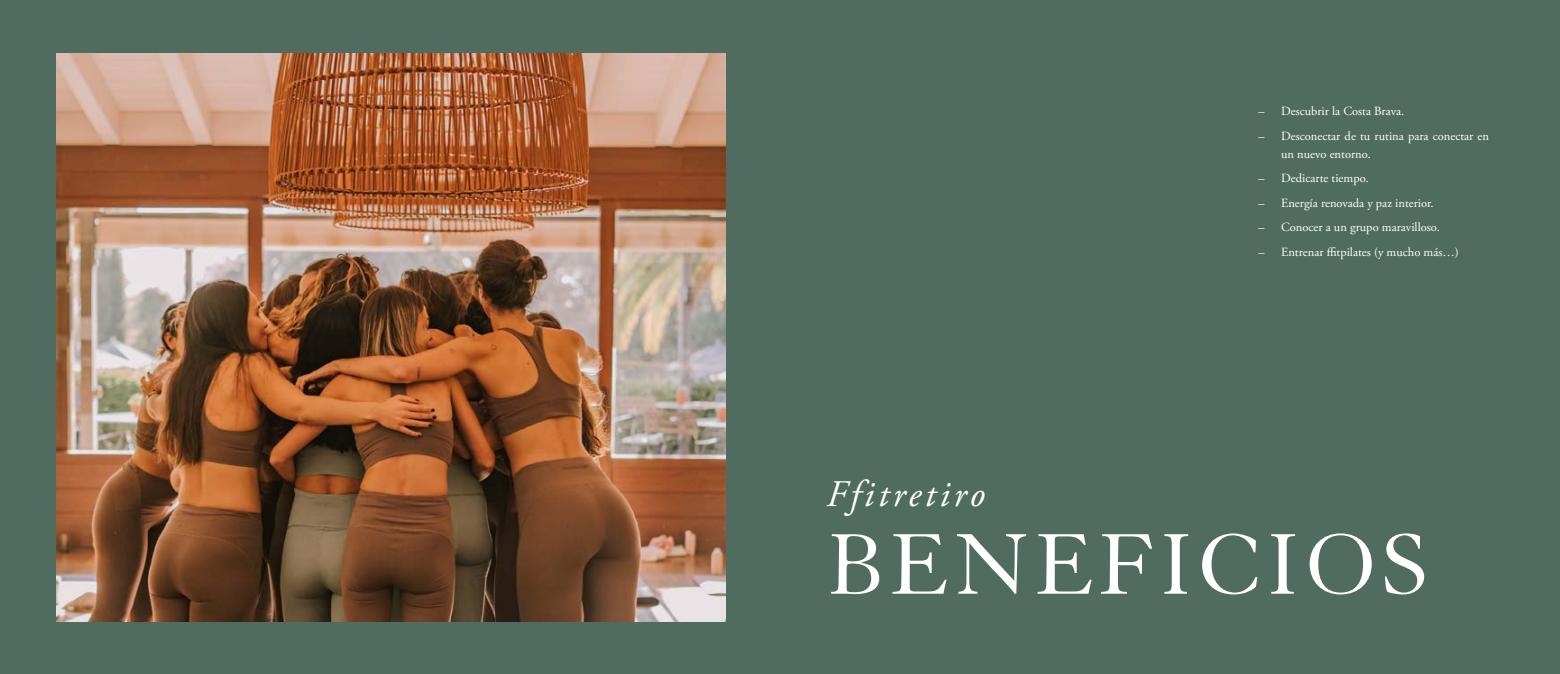
<style>
.page{position:relative;width:1560px;height:674px;background:#fff}
.page>*{position:absolute;margin:0;border:0;box-sizing:border-box;transform-origin:0 0}
.t1{font:93.75px "Granjon";letter-spacing:.06em;color:#fff}
.t2{font:italic 37.5px "Adobe Garamond Pro";letter-spacing:.1em;color:#fff}
.t3{font:12.5px/17.5px "Adobe Garamond Pro";color:#fff}
</style>
<div class="page">
<div style="left:0;top:0;width:1559px;height:673px;background:#506c60"></div>
<img style="left:57px;top:54px;width:668px;height:567px">
<p class="t3" style="left:1258px;top:103px;width:147px">– Descubrir la Costa Brava.</p>
<p class="t3" style="left:1280px;top:128px;width:209px;text-indent:-22px">– Desconectar de tu rutina para conectar en un nuevo entorno.</p>
<p class="t3" style="left:1258px;top:170px;width:112px">– Dedicarte tiempo.</p>
<p class="t3" style="left:1258px;top:194px;width:177px">– Energía renovada y paz interior.</p>
<p class="t3" style="left:1258px;top:219px;width:183px">– Conocer a un grupo maravilloso.</p>
<p class="t3" style="left:1258px;top:244px;width:202px">– Entrenar ffitpilates (y mucho más…)</p>
<h2 class="t2" style="left:826px;top:471px;width:160px">Ffitretiro</h2>
<h1 class="t1" style="left:826px;top:514px;width:603px">BENEFICIOS</h1>
</div>
